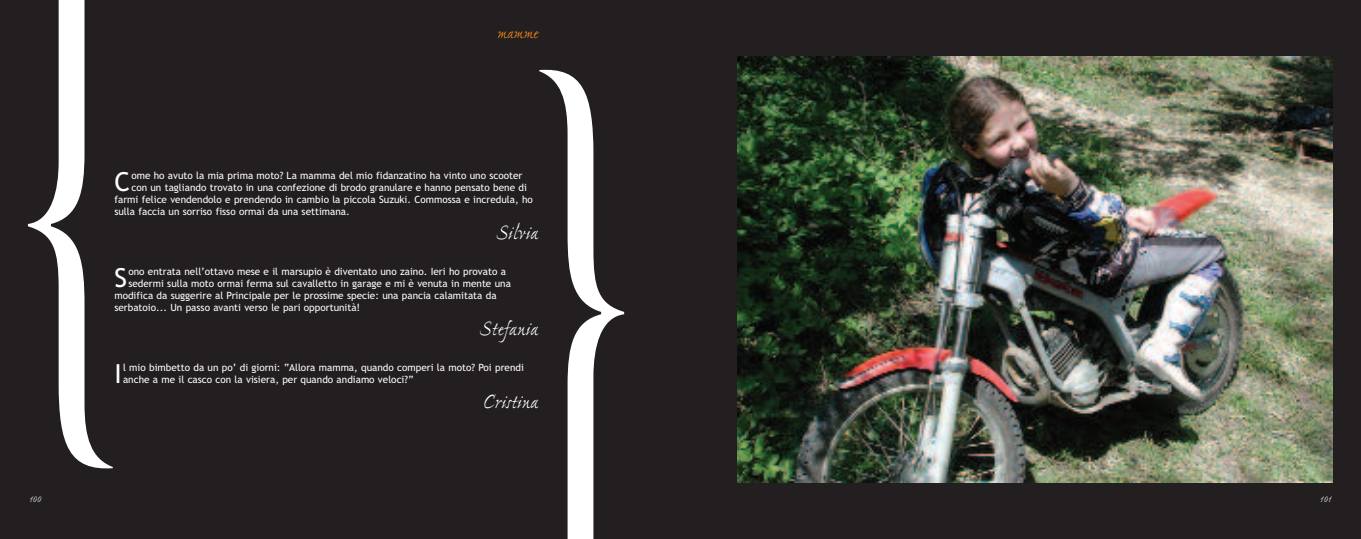
<style>
.page{position:relative;width:1361px;height:539px;background:#fff}
.page>*{position:absolute;margin:0;border:0;box-sizing:border-box;transform-origin:0 0}
.t1{font:26.2px "Trebuchet MS";color:#fff}
.t2{font:22px "Ex Ponto";letter-spacing:-.015em;color:#fff}
.t3{font:18px "Ex Ponto";letter-spacing:-.01em;color:#f68b1f}
.t4{font:10px/12px "Trebuchet MS";color:#fff}
.t5{font:10px "Ex Ponto";color:#fff}
</style>
<div class="page">
<div style="left:680px;top:0;width:681px;height:539px;background:#231f20"></div>
<div style="left:0;top:0;width:680px;height:539px;background:#231f20"></div>
<svg style="left:28px;top:0;width:85px;height:469px"></svg>
<svg style="left:539px;top:69px;width:85px;height:470px"></svg>
<img style="left:737px;top:57px;width:595px;height:425px">
<h3 class="t3" style="left:497px;top:25px;width:43px">mamme</h3>
<h1 class="t1" style="left:114px;top:166px;width:17px">C</h1>
<p class="t4" style="left:131px;top:169px;width:392px">ome ho avuto la mia prima moto? La mamma del mio fidanzatino ha vinto uno scooter</p>
<p class="t4" style="left:131px;top:181px;width:397px">con un tagliando trovato in una confezione di brodo granulare e hanno pensato bene di</p>
<p class="t4" style="left:114px;top:193px;width:420px">farmi felice vendendolo e prendendo in cambio la piccola Suzuki. Commossa e incredula, ho</p>
<p class="t4" style="left:114px;top:205px;width:237px">sulla faccia un sorriso fisso ormai da una settimana.</p>
<h2 class="t2" style="left:497px;top:223px;width:43px">Silvia</h2>
<h1 class="t1" style="left:114px;top:262px;width:14px">S</h1>
<p class="t4" style="left:128px;top:265px;width:379px">ono entrata nell’ottavo mese e il marsupio è diventato uno zaino. Ieri ho provato a</p>
<p class="t4" style="left:128px;top:277px;width:384px">sedermi sulla moto ormai ferma sul cavalletto in garage e mi è venuta in mente una</p>
<p class="t4" style="left:114px;top:289px;width:384px">modifica da suggerire al Principale per le prossime specie: una pancia calamitata da</p>
<p class="t4" style="left:114px;top:301px;width:247px">serbatoio... Un passo avanti verso le pari opportunità!</p>
<h2 class="t2" style="left:480px;top:319px;width:60px">Stefania</h2>
<h1 class="t1" style="left:114px;top:359px;width:9px">I</h1>
<p class="t4" style="left:123px;top:362px;width:402px">l mio bimbetto da un po’ di giorni: “Allora mamma, quando comperi la moto? Poi prendi anche a me il casco con la visiera, per quando andiamo veloci?”</p>
<h2 class="t2" style="left:483px;top:391px;width:57px">Cristina</h2>
<p class="t5" style="left:29px;top:494px;width:14px">100</p>
<p class="t5" style="left:1320px;top:494px;width:13px">101</p>
</div>
